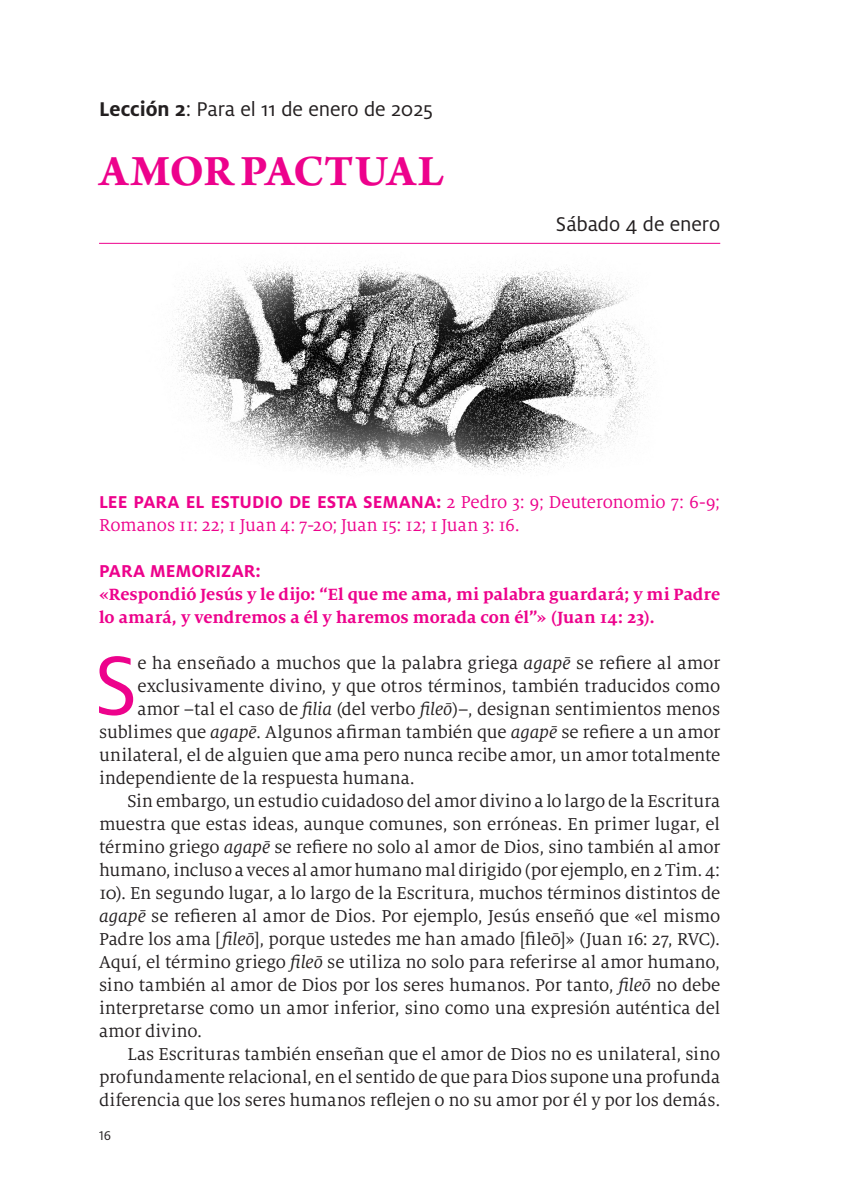
<style>
.page{position:relative;width:859px;height:1188px;background:#fff}
.page>*{position:absolute;margin:0;border:0;box-sizing:border-box;transform-origin:0 0}
.t1{font:93px "Milo Pro";color:#ed028c}
.t2{font:700 46px "Arno Pro";letter-spacing:-.01em;color:#ed028c}
.t3{font:22px "Milo Pro";letter-spacing:-.005em;color:#231f20}
.t4{font:19px "Milo Serif Pro";letter-spacing:-.005em;color:#231f20}
.t5{font:700 19px "Milo Pro";color:#ed028c}
.t6{font:19px "Milo Serif Pro";letter-spacing:-.005em;color:#ed028c}
.t7{font:700 18px/23px "Milo Serif Pro";letter-spacing:.005em;color:#ed028c}
.t8{font:14px "Milo Pro";color:#231f20}
.s1{font-weight:700}
.s2{font-family:"Milo Serif Pro";font-weight:400}
.s3{font-style:italic}
</style>
<div class="page">
<img style="left:169px;top:262px;width:481px;height:211px">
<hr style="left:99px;top:243px;width:621px;height:1px;background:#ed028c">
<p class="t3" style="left:99px;top:97px;width:335px"><span class="s1">Lección 2</span>: Para el 11 de enero de 2025</p>
<h2 class="t2" style="left:99px;top:145px;width:346px">AMOR PACTUAL</h2>
<p class="t3" style="left:555px;top:212px;width:166px">Sábado 4 de enero</p>
<p class="t5" style="left:99px;top:491px;width:622px">LEE PARA EL ESTUDIO DE ESTA SEMANA: <span class="s2">2 Pedro 3: 9; Deuteronomio 7: 6-9;</span></p>
<p class="t6" style="left:99px;top:514px;width:422px">Romanos 11: 22; 1 Juan 4: 7-20; Juan 15: 12; 1 Juan 3: 16.</p>
<p class="t5" style="left:99px;top:560px;width:163px">PARA MEMORIZAR:</p>
<p class="t7" style="left:99px;top:582px;width:622px">«Respondió Jesús y le dijo: “El que me ama, mi palabra guardará; y mi Padre lo amará, y vendremos a él y haremos morada con él”» (Juan 14: 23).</p>
<h1 class="t1" style="left:94px;top:634px;width:45px">S</h1>
<p class="t4" style="left:137px;top:652px;width:584px">e ha enseñado a muchos que la palabra griega <span class="s3">agapē</span> se refiere al amor</p>
<p class="t4" style="left:137px;top:675px;width:584px">exclusivamente divino, y que otros términos, también traducidos como</p>
<p class="t4" style="left:137px;top:698px;width:584px">amor –tal el caso de <span class="s3">filia</span> (del verbo <span class="s3">fileō</span>)–, designan sentimientos menos</p>
<p class="t4" style="left:99px;top:721px;width:622px">sublimes que <span class="s3">agapē</span>. Algunos afirman también que <span class="s3">agapē</span> se refiere a un amor</p>
<p class="t4" style="left:99px;top:744px;width:622px">unilateral, el de alguien que ama pero nunca recibe amor, un amor totalmente</p>
<p class="t4" style="left:99px;top:767px;width:317px">independiente de la respuesta humana.</p>
<p class="t4" style="left:127px;top:790px;width:594px">Sin embargo, un estudio cuidadoso del amor divino a lo largo de la Escritura</p>
<p class="t4" style="left:99px;top:813px;width:622px">muestra que estas ideas, aunque comunes, son erróneas. En primer lugar, el</p>
<p class="t4" style="left:99px;top:836px;width:622px">término griego <span class="s3">agapē</span> se refiere no solo al amor de Dios, sino también al amor</p>
<p class="t4" style="left:99px;top:859px;width:622px">humano, incluso a veces al amor humano mal dirigido (por ejemplo, en 2 Tim. 4:</p>
<p class="t4" style="left:99px;top:882px;width:622px">10). En segundo lugar, a lo largo de la Escritura, muchos términos distintos de</p>
<p class="t4" style="left:99px;top:905px;width:622px"><span class="s3">agapē</span> se refieren al amor de Dios. Por ejemplo, Jesús enseñó que «el mismo</p>
<p class="t4" style="left:99px;top:928px;width:622px">Padre los ama [<span class="s3">fileō</span>], porque ustedes me han amado [fileō]» (Juan 16: 27, RVC).</p>
<p class="t4" style="left:99px;top:951px;width:622px">Aquí, el término griego <span class="s3">fileō</span> se utiliza no solo para referirse al amor humano,</p>
<p class="t4" style="left:99px;top:974px;width:622px">sino también al amor de Dios por los seres humanos. Por tanto, <span class="s3">fileō</span> no debe</p>
<p class="t4" style="left:99px;top:997px;width:622px">interpretarse como un amor inferior, sino como una expresión auténtica del</p>
<p class="t4" style="left:99px;top:1020px;width:105px">amor divino.</p>
<p class="t4" style="left:127px;top:1043px;width:594px">Las Escrituras también enseñan que el amor de Dios no es unilateral, sino</p>
<p class="t4" style="left:99px;top:1066px;width:622px">profundamente relacional, en el sentido de que para Dios supone una profunda</p>
<p class="t4" style="left:99px;top:1089px;width:622px">diferencia que los seres humanos reflejen o no su amor por él y por los demás.</p>
<p class="t8" style="left:99px;top:1127px;width:14px">16</p>
</div>
